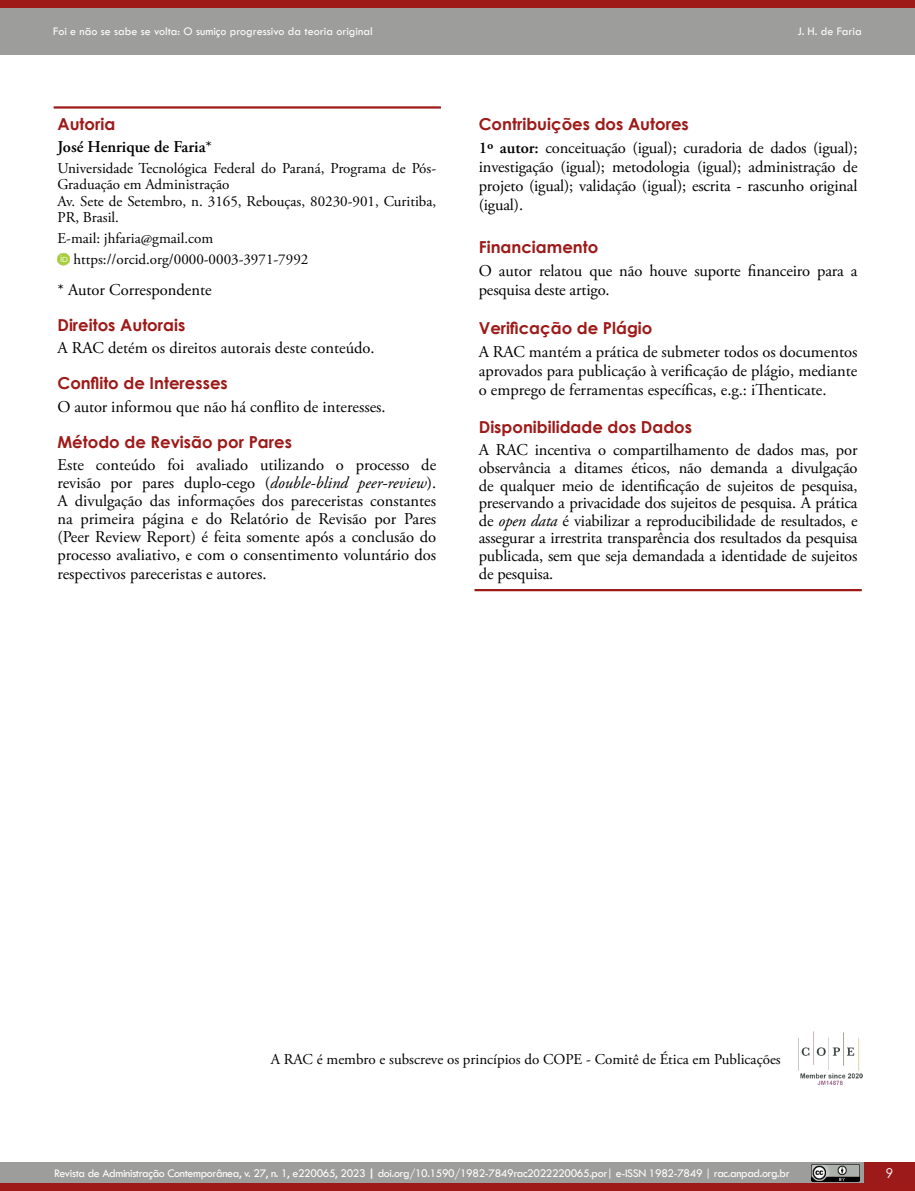
<style>
.page{position:relative;width:915px;height:1191px;background:#fff}
.page>*{position:absolute;margin:0;border:0;box-sizing:border-box;transform-origin:0 0}
.t1{font:16.5px/17.5px "Adobe Garamond Pro";color:#000;text-align:justify}
.t2{font:700 16.5px "Century Gothic";color:#9d1a18}
.t3{font:600 16.5px "Adobe Garamond Pro";color:#000}
.t4{font:15px/16.5px "Adobe Garamond Pro";color:#000}
.t5{font:13.5px "Century Gothic";color:#fff}
.t6{font:12px "Tw Cen";letter-spacing:-.03em;color:#fff}
.t7{font:12px "Tw Cen";color:#fff}
.s1{font-weight:400}
.s2{font-style:italic}
.s3{font-weight:600}
.s4{font-weight:700}
</style>
<div class="page">
<div style="left:863px;top:1162px;width:51px;height:21px;background:#9d1a1a"></div>
<div style="left:0;top:0;width:914px;height:54px;background:#9d9d9c"></div>
<div style="left:0;top:0;width:914px;height:7px;background:#9d1a18"></div>
<div style="left:0;top:1162px;width:863px;height:21px;background:#9d9d9c"></div>
<div style="left:0;top:1183px;width:914px;height:8px;background:#9d1a18"></div>
<img style="left:811px;top:1164px;width:48px;height:17px">
<hr style="left:54px;top:106px;width:387px;height:3px;background:#9d1a18">
<svg style="left:57px;top:253px;width:13px;height:12px"></svg>
<img style="left:798px;top:1031px;width:63px;height:53px">
<hr style="left:474px;top:589px;width:387px;height:2px;background:#9d1a18">
<p class="t7" style="left:53px;top:24px;width:321px">Foi e não se sabe se volta: O sumiço progressivo da teoria original</p>
<p class="t6" style="left:797px;top:24px;width:66px">J. H. de Faria</p>
<p class="t2" style="left:57px;top:111px;width:59px">Autoria</p>
<p class="t3" style="left:57px;top:137px;width:156px">José Henrique de Faria<span class="s1">*</span></p>
<p class="t4" style="left:57px;top:160px;width:380px">Universidade Tecnológica Federal do Paraná, Programa de Pós-Graduação em Administração<br>Av. Sete de Setembro, n. 3165, Rebouças, 80230-901, Curitiba, PR, Brasil.</p>
<p class="t4" style="left:73px;top:229px;width:236px;line-height:20.9px;text-indent:-16px">E-mail: jhfaria@gmail.com https://orcid.org/0000-0003-3971-7992</p>
<p class="t1" style="left:57px;top:281px;width:156px">* Autor Correspondente</p>
<p class="t2" style="left:57px;top:312px;width:129px">Direitos Autorais</p>
<p class="t1" style="left:57px;top:340px;width:318px">A RAC detém os direitos autorais deste conteúdo.</p>
<p class="t2" style="left:57px;top:371px;width:172px">Conflito de Interesses</p>
<p class="t1" style="left:57px;top:398px;width:329px">O autor informou que não há conflito de interesses.</p>
<p class="t2" style="left:57px;top:429px;width:236px">Método de Revisão por Pares</p>
<p class="t1" style="left:57px;top:456px;width:380px;line-height:18px">Este conteúdo foi avaliado utilizando o processo de revisão por pares duplo-cego (<span class="s2">double-blind peer-review</span>).<br>A divulgação das informações dos pareceristas constantes na primeira página e do Relatório de Revisão por Pares (Peer Review Report) é feita somente após a conclusão do processo avaliativo, e com o consentimento voluntário dos respectivos pareceristas e autores.</p>
<p class="t2" style="left:478px;top:111px;width:211px">Contribuições dos Autores</p>
<p class="t1" style="left:478px;top:139px;width:380px;line-height:19px"><span class="s3">1º autor:</span> conceituação (igual); curadoria de dados (igual); investigação (igual); metodologia (igual); administração de projeto (igual); validação (igual); escrita - rascunho original (igual).</p>
<p class="t2" style="left:478px;top:234px;width:121px">Financiamento</p>
<p class="t1" style="left:478px;top:262px;width:380px;line-height:19px">O autor relatou que não houve suporte financeiro para a pesquisa deste artigo.</p>
<p class="t2" style="left:478px;top:315px;width:175px">Verificação de Plágio</p>
<p class="t1" style="left:478px;top:343px;width:380px;line-height:19px">A RAC mantém a prática de submeter todos os documentos aprovados para publicação à verificação de plágio, mediante o emprego de ferramentas específicas, e.g.: iThenticate.</p>
<p class="t2" style="left:478px;top:415px;width:215px">Disponibilidade dos Dados</p>
<p class="t1" style="left:478px;top:442px;width:380px">A RAC incentiva o compartilhamento de dados mas, por observância a ditames éticos, não demanda a divulgação de qualquer meio de identificação de sujeitos de pesquisa, preservando a privacidade dos sujeitos de pesquisa. A prática de <span class="s2">open data</span> é viabilizar a reproducibilidade de resultados, e assegurar a irrestrita transparência dos resultados da pesquisa publicada, sem que seja demandada a identidade de sujeitos de pesquisa.</p>
<p class="t4" style="left:270px;top:1051px;width:511px">A RAC é membro e subscreve os princípios do COPE - Comitê de Ética em Publicações</p>
<p class="t6" style="left:54px;top:1166px;width:736px">Revista de Administração Contemporânea, v. 27, n. 1, e220065, 2023 <span class="s4">|</span> doi.org/10.1590/1982-7849rac2022220065.por| e-ISSN 1982-7849 | rac.anpad.org.br</p>
<p class="t5" style="left:885px;top:1163px;width:9px">9</p>
</div>
